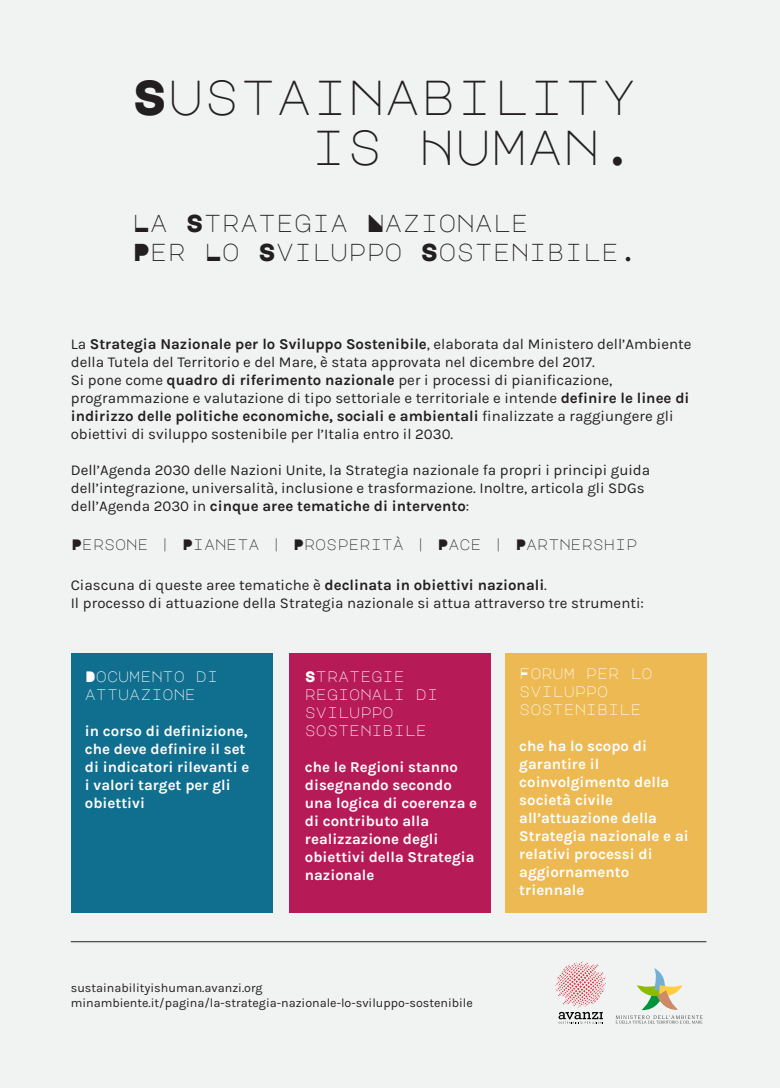
<style>
.page{position:relative;width:780px;height:1088px;background:#f1f3f2}
.page>*{position:absolute;margin:0;border:0;box-sizing:border-box;transform-origin:0 0}
.t1{font:48.75px/50px "Major Mono Display";color:#231f20;text-align:right}
.t2{font:24.38px/29.2px "Major Mono Display";color:#231f20}
.t3{font:15px/18px "Karla";color:#231f20}
.t4{font:700 15px/18px "Karla";color:#fff}
.t5{font:15px/18px "Major Mono Display";color:#fff}
.t6{font:15px "Major Mono Display";color:#231f20}
.t7{font:12.5px/15px "Karla";color:#231f20}
.s1{font-weight:700}
</style>
<div class="page">
<div style="left:71px;top:653px;width:201px;height:259px;background:#106e8e"></div>
<div style="left:289px;top:653px;width:201px;height:259px;background:#b71b57"></div>
<div style="left:504px;top:653px;width:202px;height:259px;background:#edb953"></div>
<svg style="left:555px;top:961px;width:51px;height:62px"></svg>
<svg style="left:615px;top:968px;width:87px;height:55px"></svg>
<hr style="left:71px;top:941px;width:635px;height:1px;background:#231f20">
<h1 class="t1" style="left:132px;top:68px;width:507px">SUSTAINABILITY<br>IS HUMAN.</h1>
<h2 class="t2" style="left:132px;top:206px;width:507px">LA STRATEGIA NAZIONALE<br>PER LO SVILUPPO SOSTENIBILE.</h2>
<p class="t3" style="left:71px;top:335px;width:622px">La <span class="s1">Strategia Nazionale per lo Sviluppo Sostenibile</span>, elaborata dal Ministero dell’Ambiente della Tutela del Territorio e del Mare, è stata approvata nel dicembre del 2017.<br>Si pone come <span class="s1">quadro di riferimento nazionale</span> per i processi di pianificazione, programmazione e valutazione di tipo settoriale e territoriale e intende <span class="s1">definire le linee di indirizzo delle politiche economiche, sociali e ambientali</span> finalizzate a raggiungere gli obiettivi di sviluppo sostenibile per l’Italia entro il 2030.</p>
<p class="t3" style="left:71px;top:461px;width:581px">Dell’Agenda 2030 delle Nazioni Unite, la Strategia nazionale fa propri i principi guida dell’integrazione, universalità, inclusione e trasformazione. Inoltre, articola gli SDGs dell’Agenda 2030 in <span class="s1">cinque aree tematiche di intervento</span>:</p>
<p class="t6" style="left:71px;top:532px;width:568px">PERSONE | PIANETA | PROSPERITÀ | PACE | PARTNERSHIP</p>
<p class="t3" style="left:71px;top:576px;width:574px">Ciascuna di queste aree tematiche è <span class="s1">declinata in obiettivi nazionali</span>.<br>Il processo di attuazione della Strategia nazionale si attua attraverso tre strumenti:</p>
<p class="t5" style="left:85px;top:666px;width:135px">DOCUMENTO DI<br>ATTUAZIONE</p>
<p class="t4" style="left:85px;top:722px;width:166px">in corso di definizione, che deve definire il set di indicatori rilevanti e i valori target per gli obiettivi</p>
<p class="t5" style="left:305px;top:666px;width:135px">STRATEGIE<br>REGIONALI DI<br>SVILUPPO<br>SOSTENIBILE</p>
<p class="t4" style="left:305px;top:758px;width:174px">che le Regioni stanno disegnando secondo una logica di coerenza e di contributo alla realizzazione degli obiettivi della Strategia nazionale</p>
<p class="t7" style="left:71px;top:980px;width:403px">sustainabilityishuman.avanzi.org minambiente.it/pagina/la-strategia-nazionale-lo-sviluppo-sostenibile</p>
<p class="t5" style="left:519px;top:663px;width:135px">FORUM PER LO<br>SVILUPPO<br>SOSTENIBILE</p>
<p class="t4" style="left:519px;top:737px;width:171px">che ha lo scopo di garantire il coinvolgimento della società civile all’attuazione della<br>Strategia nazionale e ai relativi processi di aggiornamento triennale</p>
</div>
